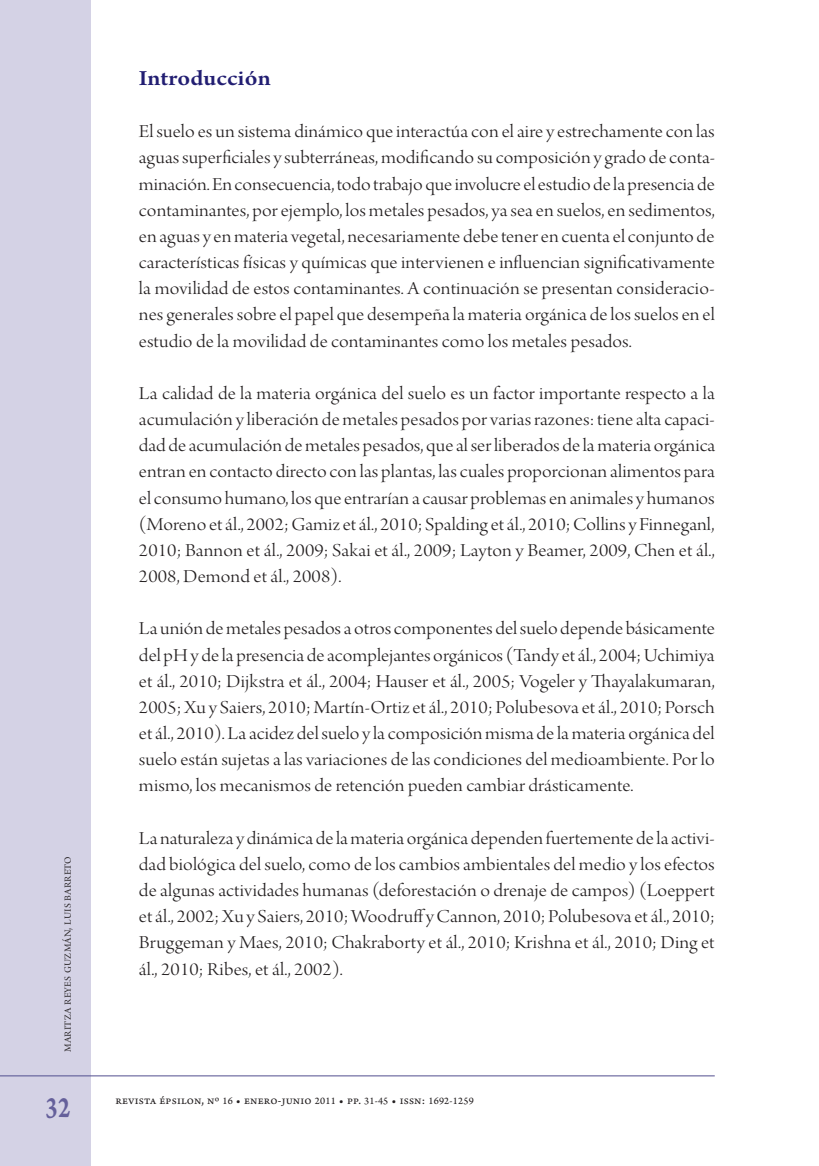
<style>
.page{position:relative;width:819px;height:1166px;background:#fff}
.page>*{position:absolute;margin:0;border:0;box-sizing:border-box;transform-origin:0 0}
.t1{font:31.5px "Arno Pro Smbd Caption";color:#65609b;scale:.75 1}
.t2{font:600 22.75px "Arno Pro";letter-spacing:.005em;color:#221e72;scale:1.1 1}
.t3{font:19.25px/26.1px "Arno Pro Light Display";letter-spacing:.005em;color:#231f20;text-align:justify;scale:1.1 1}
.t4{font:14px "Arno Pro Light Display";letter-spacing:.015em;color:#231f20}
.t5{font:12.25px "Arno Pro Sm Text";letter-spacing:.02em;color:#231f20}
.s1{font-size:10.5px}
</style>
<div class="page">
<div style="left:0;top:0;width:91px;height:1166px;background:#d4d2e5"></div>
<hr style="left:0;top:1075px;width:714px;height:1px;background:#514e8f">
<p class="t4" style="left:59px;top:1052px;width:197px;rotate:-90deg">maritza reyes guzmán, luis barreto</p>
<p class="t2" style="left:139px;top:65px;width:121px">Introducción</p>
<p class="t3" style="left:139px;top:120px;width:525px">El suelo es un sistema dinámico que interactúa con el aire y estrechamente con las aguas superficiales y subterráneas, modificando su composición y grado de conta&shy;minación. En consecuencia, todo trabajo que involucre el estudio de la presencia de contaminantes, por ejemplo, los metales pesados, ya sea en suelos, en sedimentos, en aguas y en materia vegetal, necesariamente debe tener en cuenta el conjunto de características físicas y químicas que intervienen e influencian significativamente la movilidad de estos contaminantes. A continuación se presentan consideracio&shy;nes generales sobre el papel que desempeña la materia orgánica de los suelos en el estudio de la movilidad de contaminantes como los metales pesados.</p>
<p class="t3" style="left:139px;top:381px;width:525px">La calidad de la materia orgánica del suelo es un factor importante respecto a la acumulación y liberación de metales pesados por varias razones: tiene alta capaci&shy;dad de acumulación de metales pesados, que al ser liberados de la materia orgánica entran en contacto directo con las plantas, las cuales proporcionan alimentos para el consumo humano, los que entrarían a causar problemas en animales y humanos (Moreno et ál., 2002; Gamiz et ál., 2010; Spalding et ál., 2010; Collins y Finneganl, 2010; Bannon et ál., 2009; Sakai et ál., 2009; Layton y Beamer, 2009, Chen et ál., 2008, Demond et ál., 2008).</p>
<p class="t3" style="left:139px;top:617px;width:525px">La unión de metales pesados a otros componentes del suelo depende básicamente del pH y de la presencia de acomplejantes orgánicos (Tandy et ál., 2004; Uchimiya et ál., 2010; Dijkstra et ál., 2004; Hauser et ál., 2005; Vogeler y Thayalakumaran, 2005; Xu y Saiers, 2010; Martín-Ortiz et ál., 2010; Polubesova et ál., 2010; Porsch et ál., 2010). La acidez del suelo y la composición misma de la materia orgánica del suelo están sujetas a las variaciones de las condiciones del medioambiente. Por lo mismo, los mecanismos de retención pueden cambiar drásticamente.</p>
<p class="t3" style="left:139px;top:826px;width:525px">La naturaleza y dinámica de la materia orgánica dependen fuertemente de la activi&shy;dad biológica del suelo, como de los cambios ambientales del medio y los efectos de algunas actividades humanas (deforestación o drenaje de campos) (Loeppert et ál., 2002; Xu y Saiers, 2010; Woodruff y Cannon, 2010; Polubesova et ál., 2010; Bruggeman y Maes, 2010; Chakraborty et ál., 2010; Krishna et ál., 2010; Ding et ál., 2010; Ribes, et ál., 2002).</p>
<h1 class="t1" style="left:46px;top:1088px;width:34px">32</h1>
<p class="t5" style="left:115px;top:1093px;width:360px">revista épsilon, nº <span class="s1">16</span> • enero-junio <span class="s1">2011</span> • pp. <span class="s1">31-45</span> • issn: <span class="s1">1692-1259</span></p>
</div>
